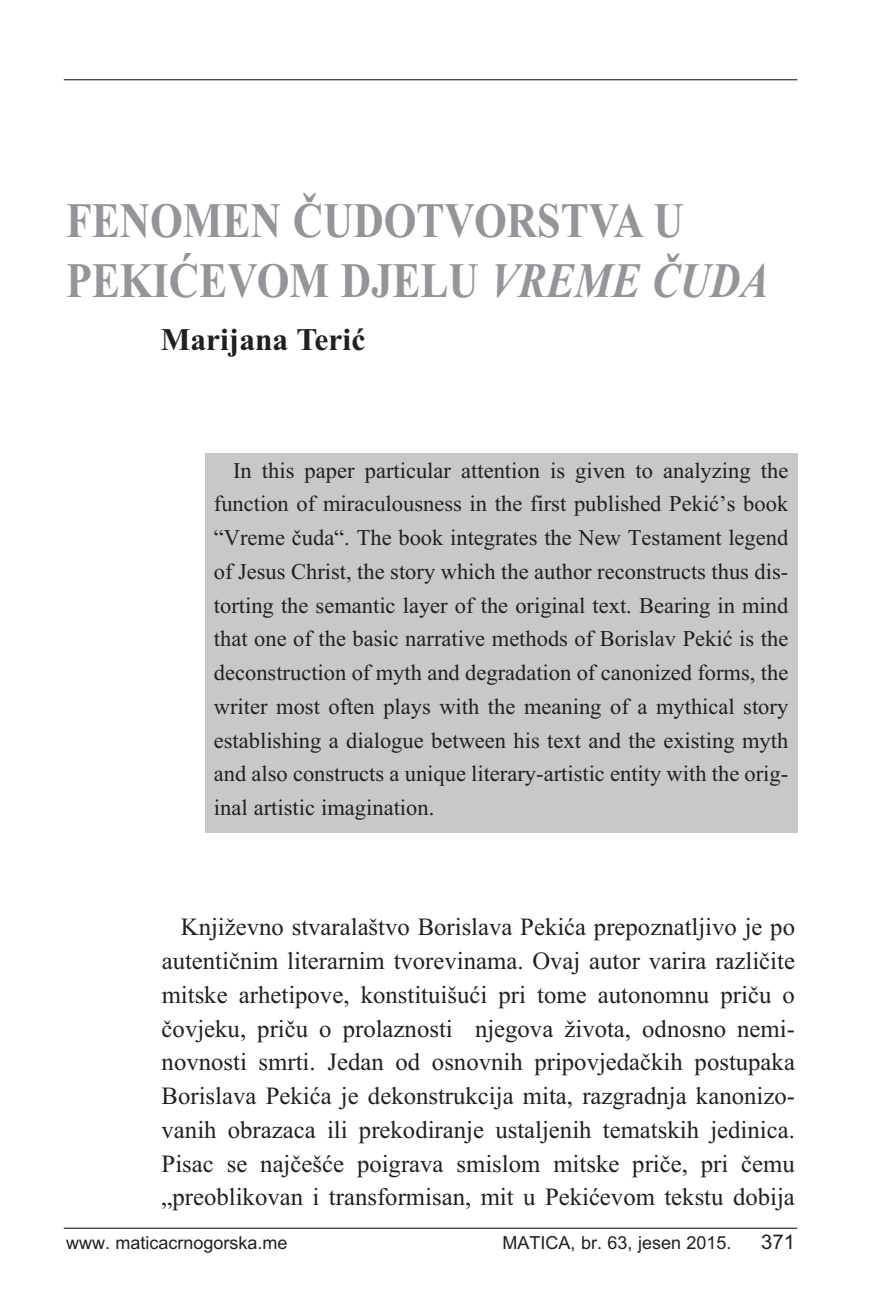
<style>
.page{position:relative;width:893px;height:1308px;background:#fff}
.page>*{position:absolute;margin:0;border:0;box-sizing:border-box;transform-origin:0 0}
.t1{font:700 49.5px/59.4px "Times New Roman";color:#939598;scale:.85 1}
.t2{font:700 31.5px "Times New Roman";color:#231f20}
.t3{font:24.75px/33.8px "Times New Roman";color:#231f20;text-align:justify}
.t4{font:22.5px/33.8px "Times New Roman";color:#231f20;text-align:justify}
.t5{font:20.25px "Arial";color:#231f20}
.t6{font:18px "Arial";color:#231f20}
.s1{font-style:italic}
</style>
<div class="page">
<hr style="left:64px;top:1227px;width:733px;height:1px;background:#231f20">
<hr style="left:64px;top:79px;width:733px;height:1px;background:#231f20">
<div style="left:205px;top:453px;width:592px;height:379px;background:#c7c8ca"></div>
<h1 class="t1" style="left:66px;top:190px;width:828px">FENOMEN ČUDOTVORSTVA U<br>PEKIĆEVOM DJELU <span class="s1">VREME ČUDA</span></h1>
<h2 class="t2" style="left:161px;top:320px;width:206px">Marijana Terić</h2>
<p class="t4" style="left:214px;top:453px;width:576px;text-indent:19px">In this paper particular attention is given to analyzing the function of miraculousness in the first published Pekić’s book “Vreme čuda“. The book integrates the New Testament legend of Jesus Christ, the story which the author reconstructs thus dis&shy;torting the semantic layer of the original text. Bearing in mind that one of the basic narrative methods of Borislav Pekić is the deconstruction of myth and degradation of canonized forms, the writer most often plays with the meaning of a mythical story establishing a dialogue between his text and the existing myth and also constructs a unique literary-artistic entity with the orig&shy;inal artistic imagination.</p>
<p class="t3" style="left:162px;top:910px;width:635px;text-indent:19px">Književno stvaralaštvo Borislava Pekića prepoznatljivo je po autentičnim literarnim tvorevinama. Ovaj autor varira različite mitske arhetipove, konstituišući pri tome autonomnu priču o čovjeku, priču o prolaznosti njegova života, odnosno nemi&shy;novnosti smrti. Jedan od osnovnih pripovjedačkih postupaka Borislava Pekića je dekonstrukcija mita, razgradnja kanonizo&shy;vanih obrazaca ili prekodiranje ustaljenih tematskih jedinica.<br>Pisac se najčešće poigrava smislom mitske priče, pri čemu „preoblikovan i transformisan, mit u Pekićevom tekstu dobija</p>
<p class="t6" style="left:66px;top:1232px;width:223px">www. maticacrnogorska.me</p>
<p class="t6" style="left:502px;top:1232px;width:231px">MATICA, br. 63, jesen 2015.</p>
<p class="t5" style="left:761px;top:1230px;width:35px">371</p>
</div>
